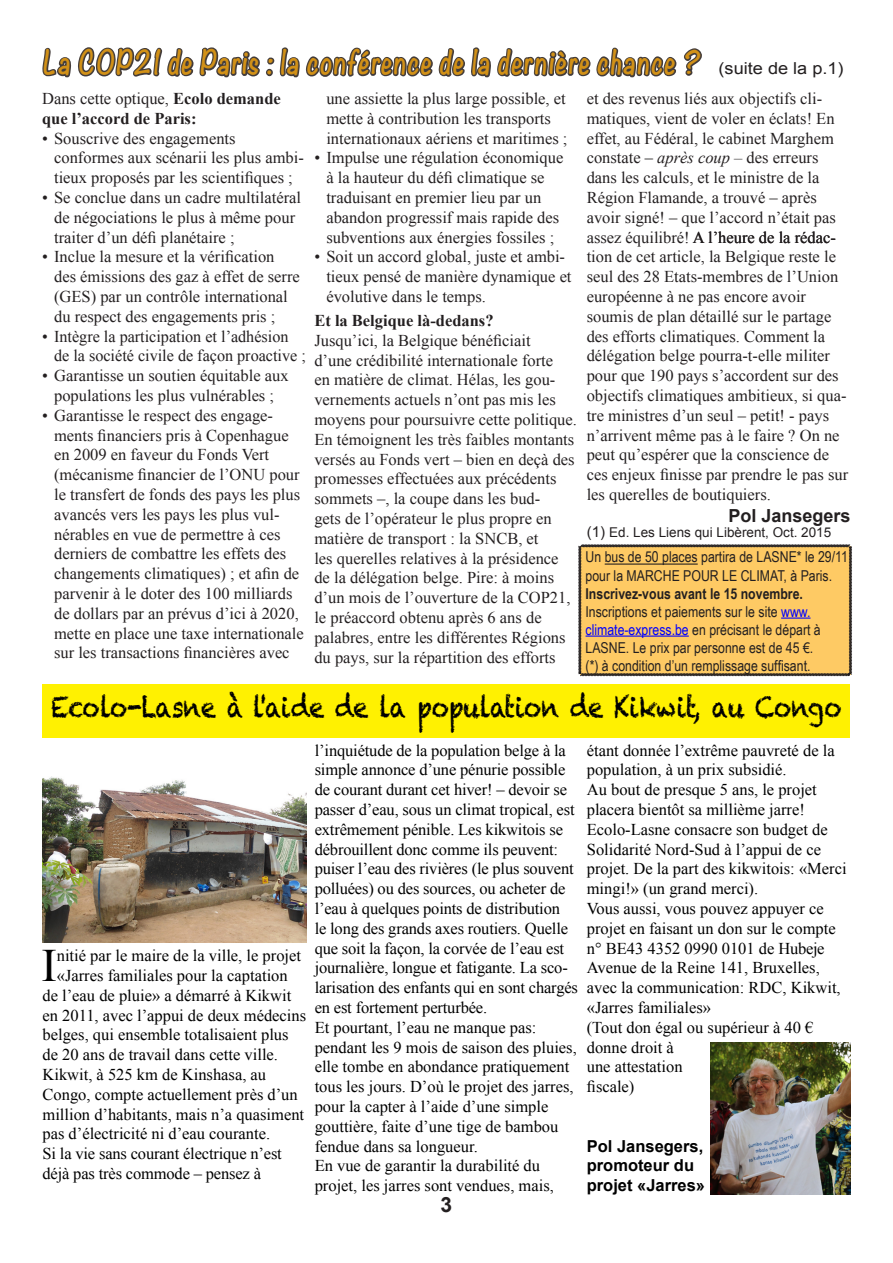
<style>
.page{position:relative;width:893px;height:1263px;background:#fff}
.page>*{position:absolute;margin:0;border:0;box-sizing:border-box;transform-origin:0 0}
.t1{font:46.35px "Times New Roman";color:#000}
.t2{font:700 29.4px "Noteworthy";color:#d29117;scale:.8 1}
.t3{font:29.1px "Chalkduster";letter-spacing:-.02em;color:#000;scale:.83 1}
.t4{font:700 21px "Arial";color:#231f20}
.Normal__Web{font:700 18px "Arial";color:#231f20}
.Normal__Web-2{font:16.5px/19.8px "Times New Roman";color:#231f20}
.t5{font:16.5px/19.8px "Times New Roman";color:#000}
.Normal__Web-3{font:700 16.5px/19.8px "Times New Roman";color:#231f20}
.t6{font:700 16.5px/19.8px "Arial";color:#000}
.t7{font:16.5px "Arial";color:#231f20;scale:1.1 1}
.t8{font:15px/18px "Arial Narrow";color:#231f20}
.t9{font:700 15px "Arial Narrow";color:#231f20}
.Normal__Web-4{font:13.5px "Arial";color:#231f20}
.s1{font-weight:400}
.s2{font-style:italic}
.s3{font-size:15px}
.s4{color:#00f}
</style>
<div class="page">
<svg style="left:42px;top:47px;width:660px;height:31px"></svg>
<div style="left:43px;top:685px;width:807px;height:53px;background:#fff101"></div>
<img style="left:43px;top:776px;width:263px;height:166px">
<img style="left:710px;top:1043px;width:140px;height:152px">
<svg style="left:578px;top:544px;width:274px;height:133px;background:#f0c063"></svg>
<p class="t2" style="left:43px;top:36px;width:830px">La COP21 de Paris : la conférence de la dernière chance ?</p>
<p class="t7" style="left:719px;top:58px;width:115px">(suite de la p.1)</p>
<p class="Normal__Web-3" style="left:42px;top:88px;width:240px"><span class="s1">Dans cette optique,</span> Ecolo demande que l’accord de Paris:</p>
<p class="Normal__Web-2" style="left:54px;top:128px;width:251px;text-indent:-12px">• Souscrive des engagements conformes aux scénarii les plus ambi&shy;tieux proposés par les scientifiques ;</p>
<p class="Normal__Web-2" style="left:54px;top:187px;width:248px;text-indent:-12px">• Se conclue dans un cadre multilatéral de négociations le plus à même pour traiter d’un défi planétaire ;</p>
<p class="Normal__Web-2" style="left:54px;top:247px;width:247px;text-indent:-12px">• Inclue la mesure et la vérification des émissions des gaz à effet de serre (GES) par un contrôle international du respect des engagements pris ;</p>
<p class="Normal__Web-2" style="left:54px;top:326px;width:253px;text-indent:-12px">• Intègre la participation et l’adhé sion de la société civile de façon proactive ;</p>
<p class="Normal__Web-2" style="left:42px;top:365px;width:248px;text-align:center">• Garantisse un soutien équitable aux populations les plus vulnérables ;</p>
<p class="Normal__Web-2" style="left:54px;top:405px;width:251px;text-indent:-12px">• Garantisse le respect des engage&shy;ments financiers pris à Copenhague en 2009 en faveur du Fonds Vert (mécanisme financier de l’ONU pour le transfert de fonds des pays les plus avancés vers les pays les plus vul&shy;nérables en vue de permettre à ces derniers de combattre les effets des changements climatiques) ; et afin de parvenir à le doter des 100 milliards de dollars par an prévus d’ici à 2020, mette en place une taxe internationale sur les transactions financières avec</p>
<p class="Normal__Web-2" style="left:326px;top:88px;width:243px">une assiette la plus large possible, et mette à contribution les transports internationaux aériens et maritimes ;</p>
<p class="Normal__Web-2" style="left:326px;top:148px;width:238px;text-indent:-12px">• Impulse une régulation économique à la hauteur du défi climatique se traduisant en premier lieu par un abandon progressif mais rapide des subventions aux énergies fossiles ;</p>
<p class="Normal__Web-2" style="left:326px;top:247px;width:247px;text-indent:-12px">• Soit un accord global, juste et ambi&shy;tieux pensé de manière dynamique et évolutive dans le temps.</p>
<p class="Normal__Web-3" style="left:314px;top:310px;width:181px">Et la Belgique là-dedans?</p>
<p class="Normal__Web-2" style="left:314px;top:330px;width:264px">Jusqu’ici, la Belgique bénéficiait<br>d’une crédibilité internationale forte<br>en matière de climat. Hélas, les gou&shy;vernements actuels n’ont pas mis les moyens pour poursuivre cette politique.<br>En témoignent les trè s faibles montants versé s au Fonds vert – bien en deçà des promesses effectuées aux précédents sommets –, la coupe dans les bud-<br>gets de l’opérateur le plus propre en matière de transport : la SNCB, et<br>les querelles relatives à la présidence de la délégation belge. Pire: à moins d’un mois de l’ouverture de la COP21, le préaccord obtenu après 6 ans de palabres, entre les différentes Régions du pays, sur la répartition des efforts</p>
<p class="Normal__Web-2" style="left:587px;top:88px;width:263px">et des revenus liés aux objectifs cli&shy;matiques, vient de voler en éclats! En effet, au Fédéral, le cabinet Marghem constate – <span class="s2">après coup –</span> des erreurs dans les calculs, et le ministre de la Région Flamande, a trouvé – après avoir signé! – que l’accord n’était pas assez équilibré! A l’heure de la rédac&shy;tion de cet article, la Belgique reste le seul des 28 Etats-membres de l’Union européenne à ne pas encore avoir soumis de plan détaillé sur le partage des efforts climatiques. Comment la délégation belge pourra-t-elle militer pour que 190 pays s’accordent sur des objectifs climatiques ambitieux, si qua&shy;tre ministres d’un seul – petit! - pays n’arrivent même pas à le faire ? On ne peut qu’espérer que la conscience de ces enjeux finisse par prendre le pas sur les querelles de boutiquiers.</p>
<p class="Normal__Web" style="left:728px;top:504px;width:124px">Pol Jansegers</p>
<p class="Normal__Web-4" style="left:587px;top:523px;width:246px"><span class="s3">(1)</span> Ed. Les Liens qui Libèrent, Oct. 2015</p>
<p class="t8" style="left:586px;top:548px;width:264px">Un bus de 50 places partira de LASNE* le 29/11 pour la MARCHE POUR LE CLIMAT, à Paris.</p>
<p class="t9" style="left:586px;top:582px;width:219px">Inscrivez-vous avant le 15 novembre.</p>
<p class="t8" style="left:586px;top:602px;width:237px">Inscriptions et paiements sur le site <span class="s4">www. climate-express.be</span> en précisant le départ à<br>LASNE. Le prix par personne est de 45 €.</p>
<p class="t8" style="left:586px;top:656px;width:226px">(*) à condition d’un remplissage suffisant.</p>
<p class="t3" style="left:51px;top:690px;width:954px">Ecolo-Lasne à l'aide de la population de Kikwit, au Congo</p>
<p class="t5" style="left:315px;top:740px;width:265px">l’inquiétude de la population belge à la simple annonce d’une pénurie possible de courant durant cet hiver! – devoir se passer d’eau, sous un climat tropical, est extrêmement pénible. Les kikwitois se débrouillent donc comme ils peuvent: puiser l’eau des rivières (le plus souvent polluées) ou des sources, ou acheter de l’eau à quelques points de distribution<br>le long des grands axes routiers. Quelle que soit la façon, la corvée de l’eau est journalière, longue et fatigante. La sco&shy;larisation des enfants qui en sont chargés en est fortement perturbée.</p>
<p class="t5" style="left:315px;top:1017px;width:264px">Et pourtant, l’eau ne manque pas: pendant les 9 mois de saison des pluies, elle tombe en abondance pratiquement tous les jours. D’où le projet des jarres, pour la capter à l’aide d’une simple gouttière, faite d’une tige de bambou fendue dans sa longueur.</p>
<p class="t5" style="left:315px;top:1156px;width:241px">En vue de garantir la durabilité du projet, les jarres sont vendues, mais,</p>
<p class="t1" style="left:41px;top:934px;width:17px">I</p>
<p class="t5" style="left:57px;top:945px;width:246px">nitié par le maire de la ville, le projet</p>
<p class="t5" style="left:57px;top:965px;width:232px">«Jarres familiales pour la captation</p>
<p class="t5" style="left:43px;top:985px;width:250px">de l’eau de pluie» a démarré à Kikwit</p>
<p class="t5" style="left:43px;top:1005px;width:265px">en 2011, avec l’appui de deux médecins</p>
<p class="t5" style="left:43px;top:1025px;width:248px">belges, qui ensemble totalisaient plus</p>
<p class="t5" style="left:43px;top:1044px;width:237px">de 20 ans de travail dans cette ville.</p>
<p class="t5" style="left:43px;top:1064px;width:263px">Kikwit, à 525 km de Kinshasa, au Congo, compte actuellement près d’un million d’habitants, mais n’a quasiment pas d’électricité ni d’eau courante.</p>
<p class="t5" style="left:43px;top:1143px;width:241px">Si la vie sans courant électrique n’est déjà pas très commode – pensez à</p>
<p class="t4" style="left:441px;top:1191px;width:13px">3</p>
<p class="t5" style="left:587px;top:740px;width:249px">étant donnée l’extrême pauvreté de la population, à un prix subsidié.</p>
<p class="t5" style="left:587px;top:779px;width:232px">Au bout de presque 5 ans, le projet placera bientôt sa millième jarre!</p>
<p class="t5" style="left:587px;top:819px;width:261px">Ecolo-Lasne consacre son budget de Solidarité Nord-Sud à l’appui de ce projet. De la part des kikwitois: «Merci mingi!» (un grand merci).</p>
<p class="t5" style="left:587px;top:898px;width:250px">Vous aussi, vous pouvez appuyer ce projet en faisant un don sur le compte</p>
<p class="t5" style="left:587px;top:938px;width:239px">n° BE43 4352 0990 0101 de Hubeje<br>Avenue de la Reine 141, Bruxelles,</p>
<p class="t5" style="left:587px;top:977px;width:255px">avec la communication: RDC, Kikwit, «Jarres familiales»</p>
<p class="t5" style="left:587px;top:1017px;width:228px">(Tout don égal ou supérieur à 40 € donne droit à<br>une attestation<br>fiscale)</p>
<p class="t6" style="left:587px;top:1136px;width:120px">Pol Jansegers, promoteur du projet «Jarres»</p>
</div>
